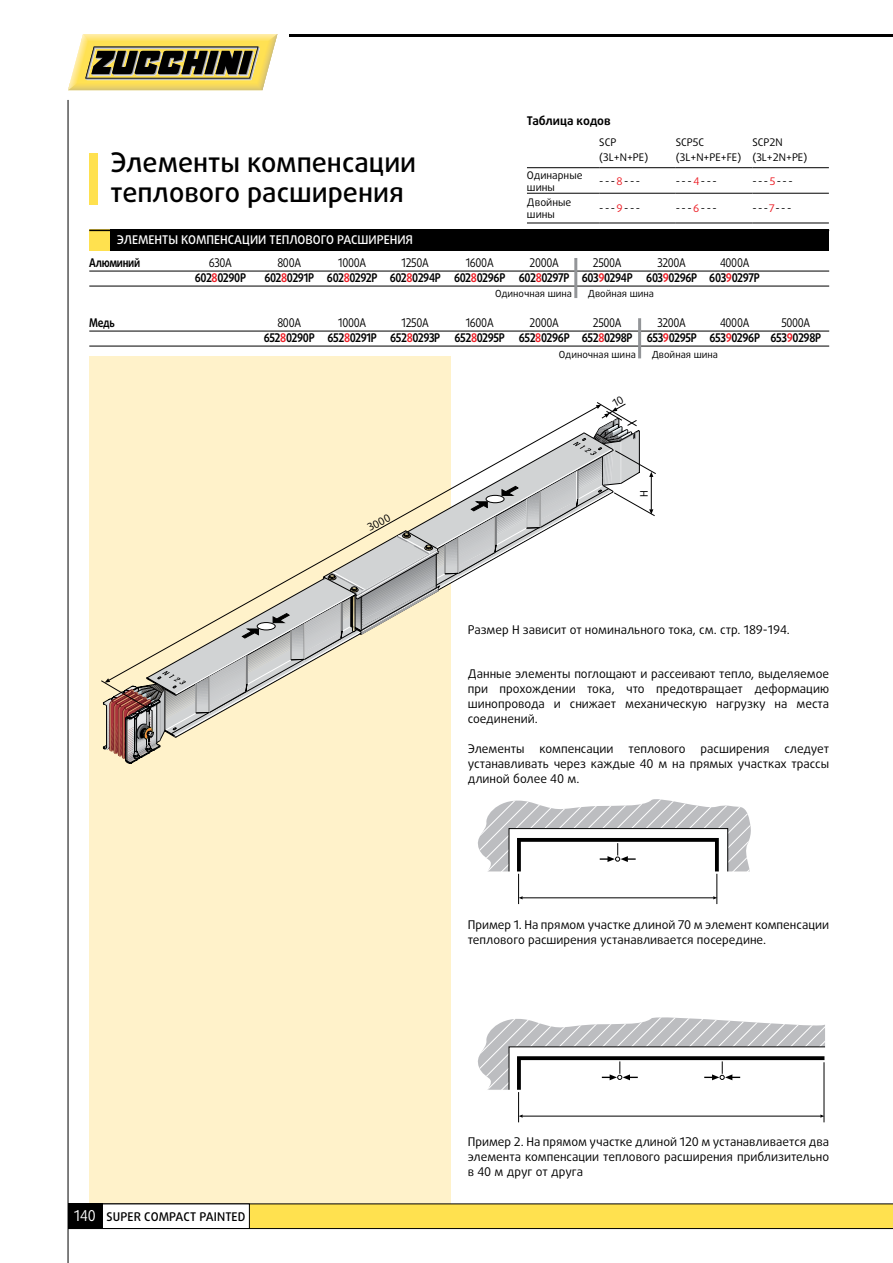
<style>
.page{position:relative;width:893px;height:1263px;background:#fff}
.page>*{position:absolute;margin:0;border:0;box-sizing:border-box;transform-origin:0 0}
.t1{font:500 27px/30px "Daxline Pro";color:#000}
.t2{font:12px/15px "Daxline Pro";color:#000;text-align:justify}
.t3{font:700 12px/15px "Daxline Pro";letter-spacing:-.03em;color:#000;scale:.85 1}
.t4{font:12px "Daxline Pro";color:#000;scale:.85 1}
.t5{font:500 12px "Daxline Pro";color:#fff}
.t6{font:500 12px "Daxline Pro";letter-spacing:.01em;color:#000}
.t7{font:700 12px "Daxline Pro";letter-spacing:-.005em;color:#000}
.t8{font:10.5px/15px "Daxline Pro";color:#000}
.t9{font:9.75px "Daxline Pro";color:#000}
.s1{color:#ed1c24}
.s2{font-weight:400}
.s3{font-weight:400;font-size:15px;color:#fff}
</style>
<div class="page">
<div style="left:89px;top:356px;width:362px;height:847px;background:#fff2ca"></div>
<hr style="left:89px;top:271px;width:740px;height:1px;background:#000">
<hr style="left:89px;top:286px;width:740px;height:1px;background:#000">
<hr style="left:89px;top:331px;width:740px;height:1px;background:#000">
<hr style="left:89px;top:346px;width:740px;height:1px;background:#000">
<div style="left:89px;top:230px;width:22px;height:21px;background:#ffe14f"></div>
<div style="left:111px;top:230px;width:718px;height:21px;background:#000"></div>
<svg style="left:174px;top:449px;width:376px;height:283px"></svg>
<div style="left:257px;top:622px;width:18px;height:8px;background:#fff;border-radius:50%"></div>
<div style="left:257px;top:622px;width:19px;height:8px;border:1px solid #000;border-radius:50%"></div>
<svg style="left:242px;top:629px;width:17px;height:9px"></svg>
<div style="left:486px;top:495px;width:18px;height:8px;background:#fff;border-radius:50%"></div>
<div style="left:486px;top:495px;width:18px;height:8px;border:1px solid #000;border-radius:50%"></div>
<svg style="left:502px;top:486px;width:17px;height:10px"></svg>
<hr style="left:247px;top:654px;width:1px;height:30px;background:#a7a9ac">
<svg style="left:195px;top:654px;width:52px;height:59px;background:#c3c4c2"></svg>
<hr style="left:496px;top:515px;width:1px;height:30px;background:#a7a9ac">
<svg style="left:273px;top:501px;width:223px;height:159px"></svg>
<svg style="left:101px;top:671px;width:85px;height:92px"></svg>
<hr style="left:574px;top:258px;width:3px;height:40px;background:#939598">
<hr style="left:638px;top:318px;width:3px;height:40px;background:#939598">
<svg style="left:478px;top:799px;width:273px;height:106px"></svg>
<svg style="left:474px;top:1017px;width:352px;height:113px"></svg>
<hr style="left:89px;top:230px;width:740px;height:1px;background:#000">
<hr style="left:527px;top:167px;width:72px;height:1px;background:#000">
<hr style="left:599px;top:167px;width:77px;height:1px;background:#000">
<hr style="left:676px;top:167px;width:76px;height:1px;background:#000">
<hr style="left:752px;top:167px;width:77px;height:1px;background:#000">
<hr style="left:527px;top:193px;width:72px;height:1px;background:#000">
<hr style="left:599px;top:193px;width:77px;height:1px;background:#000">
<hr style="left:676px;top:193px;width:76px;height:1px;background:#000">
<hr style="left:752px;top:193px;width:77px;height:1px;background:#000">
<hr style="left:527px;top:223px;width:72px;height:1px;background:#000">
<hr style="left:599px;top:223px;width:77px;height:1px;background:#000">
<hr style="left:676px;top:223px;width:76px;height:1px;background:#000">
<hr style="left:752px;top:223px;width:77px;height:1px;background:#000">
<div style="left:103px;top:1204px;width:790px;height:24px;background:#ffe14f"></div>
<hr style="left:68px;top:1203px;width:825px;height:1px;background:#000">
<hr style="left:289px;top:34px;width:604px;height:3px;background:#000">
<div style="left:68px;top:1203px;width:34px;height:26px;background:#000"></div>
<hr style="left:68px;top:1228px;width:825px;height:1px;background:#000">
<hr style="left:68px;top:90px;width:194px;height:1px;background:#c5b780">
<svg style="left:68px;top:34px;width:209px;height:56px;background:#afa15f"></svg>
<hr style="left:68px;top:100px;width:1px;height:1163px;background:#000">
<div style="left:89px;top:153px;width:9px;height:51px;background:#ffe14f"></div>
<div style="left:102px;top:1204px;width:147px;height:24px;background:#fff"></div>
<div style="left:102px;top:1203px;width:148px;height:26px;border:1px solid #000"></div>
<svg style="left:526px;top:402px;width:130px;height:126px"></svg>
<h1 class="t1" style="left:111px;top:147px;width:307px">Элементы компенсации теплового расширения</h1>
<p class="t5" style="left:117px;top:232px;width:298px">Элементы компенсации теплового расширения</p>
<p class="t7" style="left:527px;top:113px;width:85px">Таблица кодов</p>
<p class="t8" style="left:599px;top:135px;width:51px">SCP (3L+N+PE)</p>
<p class="t8" style="left:676px;top:135px;width:67px">SCP5C (3L+N+PE+FE)</p>
<p class="t8" style="left:752px;top:135px;width:57px">SCP2N (3L+2N+PE)</p>
<p class="t8" style="left:527px;top:169px;width:57px;line-height:12px">Одинарные шины</p>
<p class="t8" style="left:599px;top:173px;width:42px">---<span class="s1">8</span>---</p>
<p class="t8" style="left:676px;top:173px;width:43px">---<span class="s1">4</span>---</p>
<p class="t8" style="left:752px;top:173px;width:42px">---<span class="s1">5</span>---</p>
<p class="t8" style="left:527px;top:197px;width:46px;line-height:12px">Двойные шины</p>
<p class="t8" style="left:599px;top:201px;width:42px">---<span class="s1">9</span>---</p>
<p class="t8" style="left:676px;top:201px;width:43px">---<span class="s1">6</span>---</p>
<p class="t8" style="left:752px;top:201px;width:41px">---<span class="s1">7</span>---</p>
<p class="t3" style="left:89px;top:256px;width:61px">Алюминий</p>
<p class="t4" style="left:209px;top:255px;width:29px">630A</p>
<p class="t4" style="left:277px;top:255px;width:29px">800A</p>
<p class="t4" style="left:338px;top:255px;width:34px">1000A</p>
<p class="t4" style="left:402px;top:255px;width:34px">1250A</p>
<p class="t4" style="left:466px;top:255px;width:34px">1600A</p>
<p class="t4" style="left:530px;top:255px;width:36px">2000A</p>
<p class="t4" style="left:593px;top:255px;width:35px">2500A</p>
<p class="t4" style="left:657px;top:255px;width:35px">3200A</p>
<p class="t4" style="left:720px;top:255px;width:36px">4000A</p>
<p class="t3" style="left:195px;top:271px;width:62px">602<span class="s1">8</span>0290P</p>
<p class="t3" style="left:264px;top:271px;width:584px">602<span class="s1">8</span>0291P 602<span class="s1">8</span>0292P 602<span class="s1">8</span>0294P 602<span class="s1">8</span>0296P 602<span class="s1">8</span>0297P 603<span class="s1">9</span>0294P 603<span class="s1">9</span>0296P 603<span class="s1">9</span>0297P</p>
<p class="t3" style="left:89px;top:316px;width:32px">Медь</p>
<p class="t4" style="left:277px;top:315px;width:29px">800A</p>
<p class="t4" style="left:338px;top:315px;width:34px">1000A</p>
<p class="t4" style="left:402px;top:315px;width:34px">1250A</p>
<p class="t4" style="left:466px;top:315px;width:34px">1600A</p>
<p class="t4" style="left:530px;top:315px;width:36px">2000A</p>
<p class="t4" style="left:593px;top:315px;width:35px">2500A</p>
<p class="t4" style="left:657px;top:315px;width:35px">3200A</p>
<p class="t4" style="left:720px;top:315px;width:36px">4000A</p>
<p class="t9" style="left:495px;top:287px;width:78px">Одиночная шина</p>
<p class="t9" style="left:588px;top:287px;width:68px">Двойная шина</p>
<p class="t3" style="left:264px;top:316px;width:657px;text-indent:518px"><span class="s2">5000A<br></span>652<span class="s1">8</span>0290P 652<span class="s1">8</span>0291P 652<span class="s1">8</span>0293P 652<span class="s1">8</span>0295P 652<span class="s1">8</span>0296P 652<span class="s1">8</span>0298P 653<span class="s1">9</span>0295P 653<span class="s1">9</span>0296P 653<span class="s1">9</span>0298P</p>
<p class="t9" style="left:559px;top:348px;width:78px">Одиночная шина</p>
<p class="t9" style="left:652px;top:348px;width:68px">Двойная шина</p>
<p class="t6" style="left:74px;top:1208px;width:173px"><span class="s3">140</span> SUPER COMPACT PAINTED</p>
<p class="t8" style="left:365px;top:521px;width:26px;rotate:-28deg">3000</p>
<p class="t8" style="left:637px;top:497px;width:8px;rotate:-90deg">H</p>
<p class="t2" style="left:468px;top:623px;width:324px">Размер Н зависит от номинального тока, см. стр. 189-194.</p>
<p class="t2" style="left:468px;top:667px;width:363px">Данные элементы поглощают и рассеивают тепло, выделяемое при прохождении тока, что предотвращает деформацию шинопровода и снижает механическую нагрузку на места соединений.</p>
<p class="t2" style="left:468px;top:742px;width:363px">Элементы компенсации теплового расширения следует устанавливать через каждые 40 м на прямых участках трассы длиной более 40 м.</p>
<p class="t2" style="left:468px;top:917px;width:363px">Пример 1. На прямом участке длиной 70 м элемент компенсации теплового расширения устанавливается посередине.</p>
<p class="t2" style="left:468px;top:1134px;width:363px">Пример 2. На прямом участке длиной 120 м устанавливается два элемента компенсации теплового расширения приблизительно в 40 м друг от друга</p>
</div>
